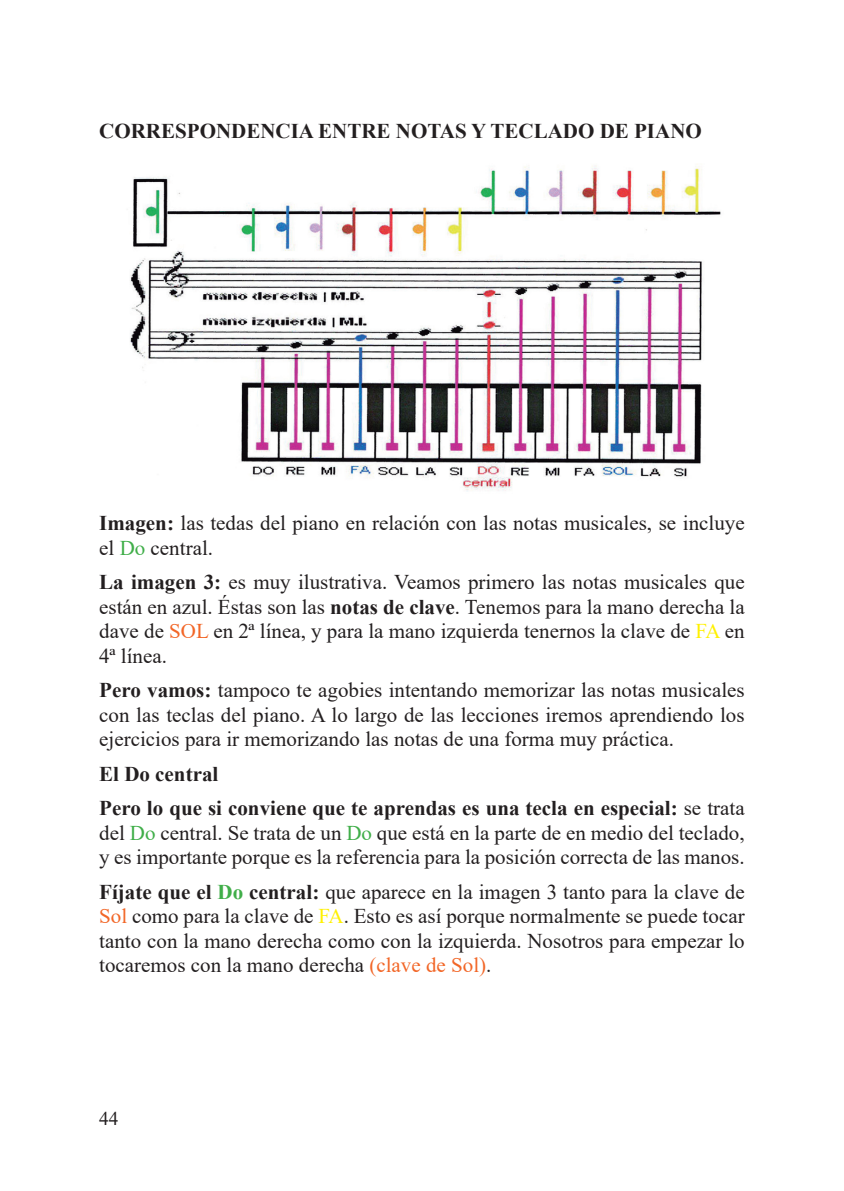
<style>
.page{position:relative;width:844px;height:1191px;background:#fff}
.page>*{position:absolute;margin:0;border:0;box-sizing:border-box;transform-origin:0 0}
.t1{font:21px/24.5px "Times New Roman";color:#231f20;text-align:justify}
.t2{font:700 21px/34.5px "Times New Roman";color:#231f20}
.t3{font:19.25px "Times New Roman";color:#231f20}
.s1{font-weight:700}
.s2{color:#40ae49}
.s3{color:#f26627}
.s4{color:#fff101}
.s5{font-weight:400}
.s6{font-weight:700;color:#40ae49}
</style>
<div class="page">
<img style="left:130px;top:165px;width:591px;height:327px">
<p class="t2" style="left:99px;top:113px;width:604px">CORRESPONDENCIA ENTRE NOTAS Y TECLADO DE PIANO</p>
<p class="t1" style="left:99px;top:510px;width:646px"><span class="s1">Imagen:</span> las tedas del piano en relación con las notas musicales, se incluye el <span class="s2">Do</span> central.</p>
<p class="t1" style="left:99px;top:569px;width:646px"><span class="s1">La imagen 3:</span> es muy ilustrativa. Veamos primero las notas musicales que están en azul. Éstas son las <span class="s1">notas de clave</span>. Tenemos para la mano derecha la dave de <span class="s3">SOL</span> en 2ª línea, y para la mano izquierda tenernos la clave de <span class="s4">FA</span> en 4ª línea.</p>
<p class="t1" style="left:99px;top:677px;width:646px"><span class="s1">Pero vamos:</span> tampoco te agobies intentando memorizar las notas musicales con las teclas del piano. A lo largo de las lecciones iremos aprendiendo los ejercicios para ir memorizando las notas de una forma muy práctica.</p>
<p class="t2" style="left:99px;top:756px;width:646px">El Do central<br>Pero lo que si conviene que te aprendas es una tecla en especial: <span class="s5">se trata</span></p>
<p class="t1" style="left:99px;top:820px;width:646px">del <span class="s2">Do</span> central. Se trata de un <span class="s2">Do</span> que está en la parte de en medio del teclado, y es importante porque es la referencia para la posición correcta de las manos.</p>
<p class="t1" style="left:99px;top:878px;width:646px"><span class="s1">Fíjate que el</span> <span class="s6">Do</span> <span class="s1">central:</span> que aparece en la imagen 3 tanto para la clave de <span class="s3">Sol</span> como para la clave de <span class="s4">FA</span>. Esto es así porque normalmente se puede tocar tanto con la mano derecha como con la izquierda. Nosotros para empezar lo tocaremos con la mano derecha <span class="s3">(clave de Sol)</span>.</p>
<p class="t3" style="left:99px;top:1105px;width:21px">44</p>
</div>
